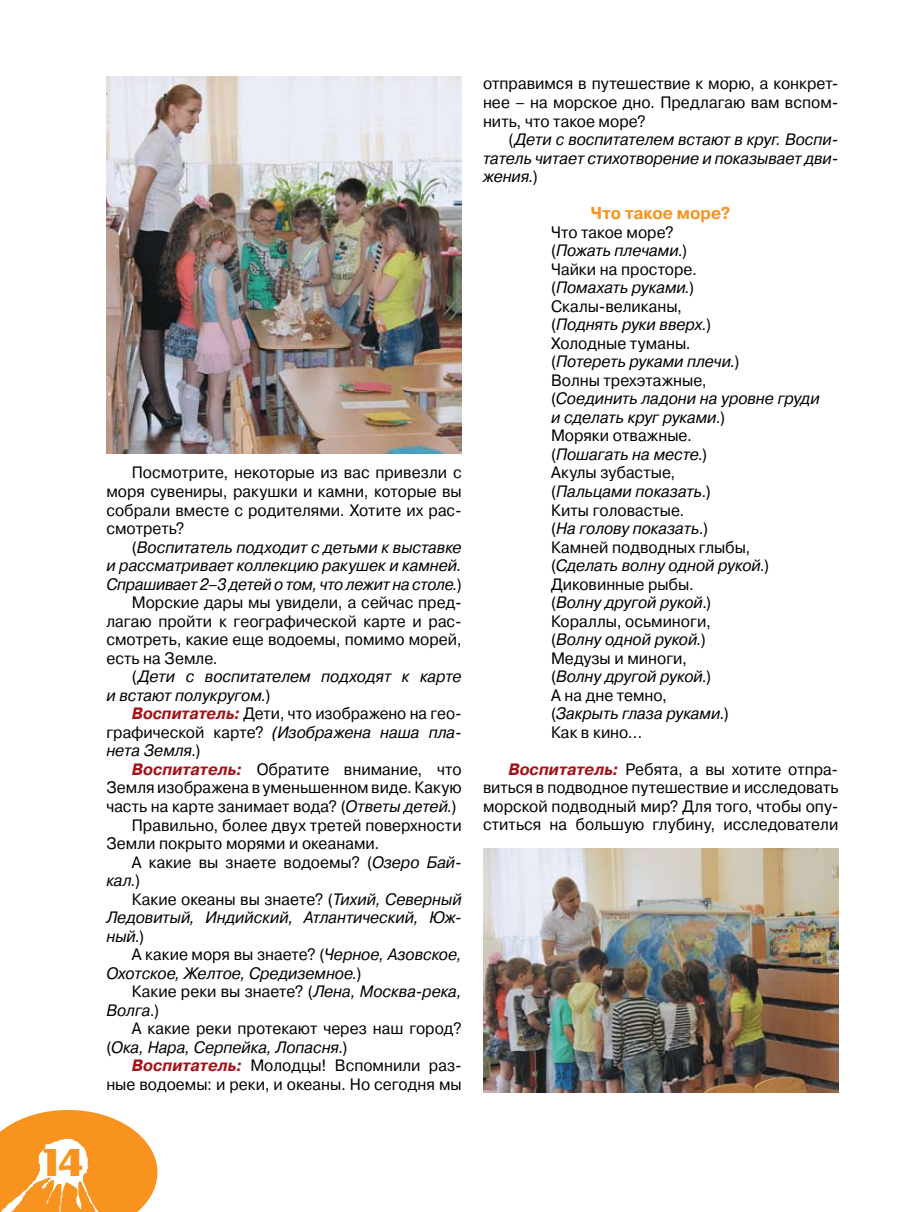
<style>
.page{position:relative;width:915px;height:1212px;background:#fff}
.page>*{position:absolute;margin:0;border:0;box-sizing:border-box;transform-origin:0 0}
.t1{font:37.5px "Binner";color:#f7931e}
.t2{font:700 17.25px "Pragmatica C";letter-spacing:.005em;color:#f7931e;scale:.95 1}
.t3{font:16.5px/18.6px "Pragmatica C";color:#000;text-align:justify;scale:.95 1}
.t4{font:italic 16.5px/18.6px "Pragmatica C";letter-spacing:-.005em;color:#000;text-align:justify;scale:.95 1}
.t5{font:italic 16.5px "Pragmatica C";letter-spacing:-.005em;color:#000;scale:.94 1}
.t6{font:16.5px "Pragmatica C";color:#000;scale:.94 1}
.s1{font-style:normal}
.s2{font-weight:700;font-style:italic;color:#a21418}
.s3{font-style:italic}
</style>
<div class="page">
<svg style="left:0;top:1110px;width:157px;height:102px"></svg>
<img style="left:106px;top:77px;width:355px;height:377px">
<img style="left:483px;top:849px;width:355px;height:244px">
<h1 class="t1" style="left:43px;top:1142px;width:41px">14</h1>
<p class="t3" style="left:106px;top:464px;width:375px;text-indent:26px">Посмотрите, некоторые из вас привезли с моря сувениры, ракушки и камни, которые вы собрали вместе с родителями. Хотите их рас&shy;смотреть?</p>
<p class="t4" style="left:132px;top:538px;width:348px"><span class="s1">(</span>Воспитатель подходит с детьми к выставке</p>
<p class="t4" style="left:106px;top:556px;width:375px">и рассматривает коллекцию ракушек и камней.</p>
<p class="t5" style="left:106px;top:575px;width:379px">Спрашивает 2–3 детей о том, что лежит на столе.<span class="s1">)</span></p>
<p class="t3" style="left:132px;top:593px;width:348px">Морские дары мы увидели, а сейчас пред-</p>
<p class="t3" style="left:106px;top:612px;width:375px">лагаю пройти к географической карте и рас-</p>
<p class="t3" style="left:106px;top:630px;width:375px">смотреть, какие еще водоемы, помимо морей,</p>
<p class="t3" style="left:106px;top:649px;width:119px">есть на Земле.</p>
<p class="t4" style="left:132px;top:667px;width:348px"><span class="s1">(</span>Дети с воспитателем подходят к карте</p>
<p class="t4" style="left:106px;top:686px;width:174px">и встают полукругом.<span class="s1">)</span></p>
<p class="t6" style="left:132px;top:705px;width:352px"><span class="s2">Воспитатель:</span> Дети, что изображено на гео-</p>
<p class="t4" style="left:106px;top:723px;width:375px"><span class="s1">графической карте?</span> (Изображена наша пла-</p>
<p class="t4" style="left:106px;top:741px;width:100px">нета Земля<span class="s1">.)</span></p>
<p class="t3" style="left:132px;top:760px;width:348px"><span class="s2">Воспитатель:</span> Обратите внимание, что</p>
<p class="t3" style="left:106px;top:779px;width:375px">Земля изображена в уменьшенном виде. Какую</p>
<p class="t3" style="left:106px;top:797px;width:370px">часть на карте занимает вода? (<span class="s3">Ответы детей.</span>)</p>
<p class="t3" style="left:132px;top:816px;width:348px">Правильно, более двух третей поверхности</p>
<p class="t3" style="left:106px;top:834px;width:289px">Земли покрыто морями и океанами.</p>
<p class="t3" style="left:132px;top:853px;width:348px">А какие вы знаете водоемы? (<span class="s3">Озеро Бай-</span></p>
<p class="t4" style="left:106px;top:871px;width:37px">кал.<span class="s1">)</span></p>
<p class="t3" style="left:132px;top:890px;width:348px">Какие океаны вы знаете? (<span class="s3">Тихий, Северный</span></p>
<p class="t4" style="left:106px;top:908px;width:375px">Ледовитый, Индийский, Атлантический, Юж-</p>
<p class="t4" style="left:106px;top:927px;width:41px">ный<span class="s1">.)</span></p>
<p class="t3" style="left:132px;top:945px;width:348px">А какие моря вы знаете? (<span class="s3">Черное, Азовское,</span></p>
<p class="t4" style="left:106px;top:964px;width:270px">Охотское, Желтое, Средиземное.<span class="s1">)</span></p>
<p class="t3" style="left:132px;top:982px;width:348px">Какие реки вы знаете? (<span class="s3">Лена, Москва-река,</span></p>
<p class="t4" style="left:106px;top:1001px;width:57px">Волга<span class="s1">.)</span></p>
<p class="t3" style="left:132px;top:1020px;width:348px">А какие реки протекают через наш город?</p>
<p class="t4" style="left:106px;top:1038px;width:255px"><span class="s1">(</span>Ока, Нара, Серпейка, Лопасня<span class="s1">.)</span></p>
<p class="t3" style="left:132px;top:1057px;width:348px"><span class="s2">Воспитатель:</span> Молодцы! Вспомнили раз-</p>
<p class="t3" style="left:106px;top:1075px;width:375px">ные водоемы: и реки, и океаны. Но сегодня мы</p>
<p class="t3" style="left:483px;top:75px;width:375px">отправимся в путешествие к морю, а конкрет&shy;нее – на морское дно. Предлагаю вам вспом&shy;нить, что такое море?</p>
<p class="t4" style="left:483px;top:130px;width:375px;text-indent:26px"><span class="s1">(</span>Дети с воспитателем встают в круг. Воспи&shy;татель читает стихотворение и показывает дви&shy;жения.<span class="s1">)</span></p>
<p class="t2" style="left:590px;top:204px;width:148px">Что такое море?</p>
<p class="t4" style="left:551px;top:223px;width:284px;text-align:left"><span class="s1">Что такое море?<br>(</span>Пожать плечами<span class="s1">.)<br>Чайки на просторе.<br>(</span>Помахать руками.<span class="s1">)<br>Скалы-великаны,<br>(</span>Поднять руки вверх.<span class="s1">)<br>Холодные туманы.<br>(</span>Потереть руками плечи.<span class="s1">)<br>Волны трехэтажные,<br>(</span>Соединить ладони на уровне груди и сделать круг руками<span class="s1">.)<br>Моряки отважные.<br>(</span>Пошагать на месте.<span class="s1">)<br>Акулы зубастые,<br>(</span>Пальцами показать<span class="s1">.)<br>Киты головастые.<br>(</span>На голову показать<span class="s1">.)<br>Камней подводных глыбы, (</span>Сделать волну одной рукой<span class="s1">.)<br>Диковинные рыбы.<br>(</span>Волну другой рукой<span class="s1">.)<br>Кораллы, осьминоги,<br>(</span>Волну одной рукой.<span class="s1">)<br>Медузы и миноги,<br>(</span>Волну другой рукой<span class="s1">.)<br>А на дне темно,<br>(</span>Закрыть глаза руками<span class="s1">.)<br>Как в кино…</span></p>
<p class="t3" style="left:483px;top:760px;width:375px;text-align:left;text-indent:25px"><span class="s2">Воспитатель:</span> Ребята, а вы хотите отпра&shy;виться в подводное путешествие и исследовать морской подводный мир? Для того, чтобы опу&shy;ститься на большую глубину, исследователи</p>
</div>
